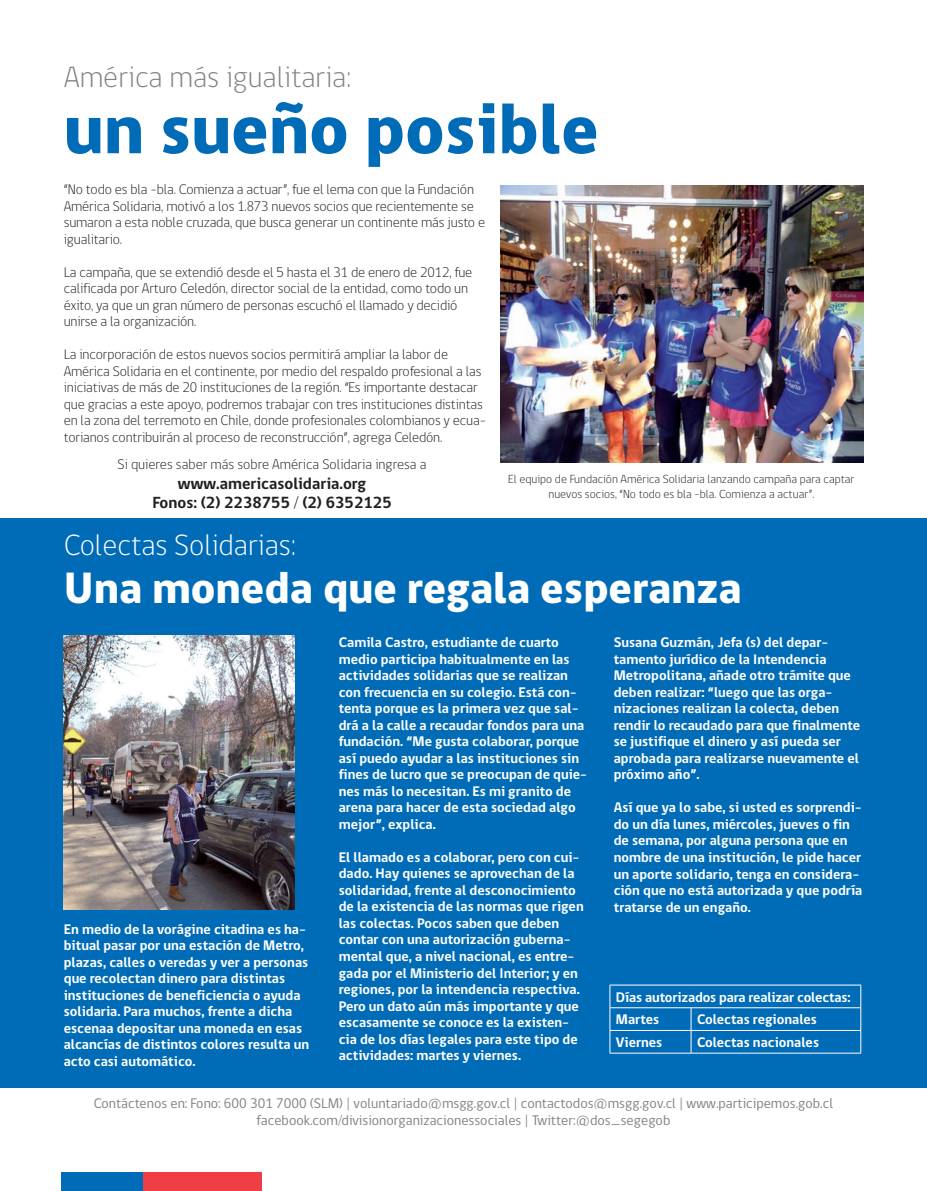
<style>
.page{position:relative;width:927px;height:1191px;background:#fff}
.page>*{position:absolute;margin:0;border:0;box-sizing:border-box;transform-origin:0 0}
.t1{font:800 72px "gob CL";color:#006cb7}
.t2{font:800 45px "gob CL";color:#fff}
.t3{font:300 30px "gob CL";color:#808285}
.t4{font:300 30px "gob CL";color:#fff}
.t5{font:700 16.5px/19.5px "gob CL";color:#231f20;text-align:center}
.t6{font:700 14.25px/16.5px "gob CL";color:#fff}
.t7{font:300 14.25px/16.5px "gob CL";letter-spacing:-.01em;color:#231f20}
.t8{font:14.25px/16.5px "gob CL";color:#808285;text-align:center}
.t9{font:300 12px/15px "gob CL";color:#231f20;text-align:center}
</style>
<div class="page">
<img style="left:500px;top:186px;width:363px;height:276px">
<div style="left:0;top:519px;width:927px;height:568px;background:#006cb7"></div>
<div style="left:143px;top:1172px;width:118px;height:19px;background:#ee3d43"></div>
<div style="left:62px;top:1172px;width:81px;height:19px;background:#006cb7"></div>
<img style="left:64px;top:635px;width:231px;height:274px">
<hr style="left:610px;top:984px;width:81px;height:1px;background:#fff">
<hr style="left:691px;top:984px;width:170px;height:1px;background:#fff">
<hr style="left:610px;top:1007px;width:81px;height:1px;background:#fff">
<hr style="left:691px;top:1007px;width:170px;height:1px;background:#fff">
<hr style="left:610px;top:1030px;width:81px;height:1px;background:#fff">
<svg style="left:610px;top:985px;width:1px;height:67px"></svg>
<hr style="left:691px;top:1030px;width:170px;height:1px;background:#fff">
<svg style="left:691px;top:1008px;width:1px;height:44px"></svg>
<svg style="left:860px;top:985px;width:1px;height:67px"></svg>
<hr style="left:610px;top:1052px;width:81px;height:1px;background:#fff">
<hr style="left:691px;top:1052px;width:170px;height:1px;background:#fff">
<h3 class="t3" style="left:64px;top:57px;width:289px">América más igualitaria:</h3>
<h1 class="t1" style="left:64px;top:80px;width:536px">un sueño posible</h1>
<p class="t7" style="left:64px;top:182px;width:423px">“No todo es bla -bla. Comienza a actuar”, fue el lema con que la Fundación América Solidaria, motivó a los 1.873 nuevos socios que recientemente se sumaron a esta noble cruzada, que busca generar un continente más justo e igualitario.</p>
<p class="t7" style="left:64px;top:264px;width:410px">La campaña, que se extendió desde el 5 hasta el 31 de enero de 2012, fue calificada por Arturo Celedón, director social de la entidad, como todo un éxito, ya que un gran número de personas escuchó el llamado y decidió unirse a la organización.</p>
<p class="t7" style="left:64px;top:347px;width:424px">La incorporación de estos nuevos socios permitirá ampliar la labor de América Solidaria en el continente, por medio del respaldo profesional a las iniciativas de más de 20 instituciones de la región. “Es importante destacar que gracias a este apoyo, podremos trabajar con tres instituciones distintas en la zona del terremoto en Chile, donde profesionales colombianos y ecua&shy;torianos contribuirán al proceso de reconstrucción”, agrega Celedón.</p>
<p class="t7" style="left:118px;top:456px;width:310px">Si quieres saber más sobre América Solidaria ingresa a</p>
<p class="t5" style="left:152px;top:474px;width:241px">www.americasolidaria.org<br>Fonos: (2) 2238755 / (2) 6352125</p>
<p class="t9" style="left:508px;top:472px;width:348px">El equipo de Fundación América Solidaria lanzando campaña para captar nuevos socios, “No todo es bla -bla. Comienza a actuar”.</p>
<h3 class="t4" style="left:64px;top:524px;width:233px">Colectas Solidarias:</h3>
<h2 class="t2" style="left:64px;top:557px;width:679px">Una moneda que regala esperanza</h2>
<p class="t6" style="left:64px;top:921px;width:247px">En medio de la vorágine citadina es ha&shy;bitual pasar por una estación de Metro, plazas, calles o veredas y ver a personas que recolectan dinero para distintas instituciones de beneficiencia o ayuda solidaria. Para muchos, frente a dicha escenaa depositar una moneda en esas alcancías de distintos colores resulta un acto casi automático.</p>
<p class="t6" style="left:339px;top:634px;width:250px">Camila Castro, estudiante de cuarto medio participa habitualmente en las actividades solidarias que se realizan con frecuencia en su colegio. Está con&shy;tenta porque es la primera vez que sal&shy;drá a la calle a recaudar fondos para una fundación. “Me gusta colaborar, porque así puedo ayudar a las instituciones sin fines de lucro que se preocupan de quie&shy;nes más lo necesitan. Es mi granito de arena para hacer de esta sociedad algo mejor”, explica.</p>
<p class="t6" style="left:339px;top:849px;width:246px">El llamado es a colaborar, pero con cui&shy;dado. Hay quienes se aprovechan de la solidaridad, frente al desconocimiento de la existencia de las normas que rigen las colectas. Pocos saben que deben contar con una autorización guberna&shy;mental que, a nivel nacional, es entre&shy;gada por el Ministerio del Interior; y en regiones, por la intendencia respectiva.<br>Pero un dato aún más importante y que escasamente se conoce es la existen&shy;cia de los días legales para este tipo de actividades: martes y viernes.</p>
<p class="t6" style="left:614px;top:634px;width:248px">Susana Guzmán, Jefa (s) del depar&shy;tamento jurídico de la Intendencia Metropolitana, añade otro trámite que deben realizar: “luego que las orga&shy;nizaciones realizan la colecta, deben rendir lo recaudado para que finalmente se justifique el dinero y así pueda ser aprobada para realizarse nuevamente el próximo año”.</p>
<p class="t6" style="left:614px;top:800px;width:250px">Así que ya lo sabe, si usted es sorprendi&shy;do un día lunes, miércoles, jueves o fin de semana, por alguna persona que en nombre de una institución, le pide hacer un aporte solidario, tenga en considera&shy;ción que no está autorizada y que podría tratarse de un engaño.</p>
<p class="t6" style="left:616px;top:986px;width:236px;line-height:22.6px">Días autorizados para realizar colectas:<br>Martes</p>
<p class="t6" style="left:697px;top:1011px;width:121px">Colectas regionales</p>
<p class="t6" style="left:616px;top:1034px;width:48px">Viernes</p>
<p class="t6" style="left:697px;top:1034px;width:124px">Colectas nacionales</p>
<p class="t8" style="left:94px;top:1095px;width:741px">Contáctenos en: Fono: 600 301 7000 (SLM) | voluntariado@msgg.gov.cl | contactodos@msgg.gov.cl | www.participemos.gob.cl facebook.com/divisionorganizacionessociales | Twitter:@dos_segegob</p>
</div>
